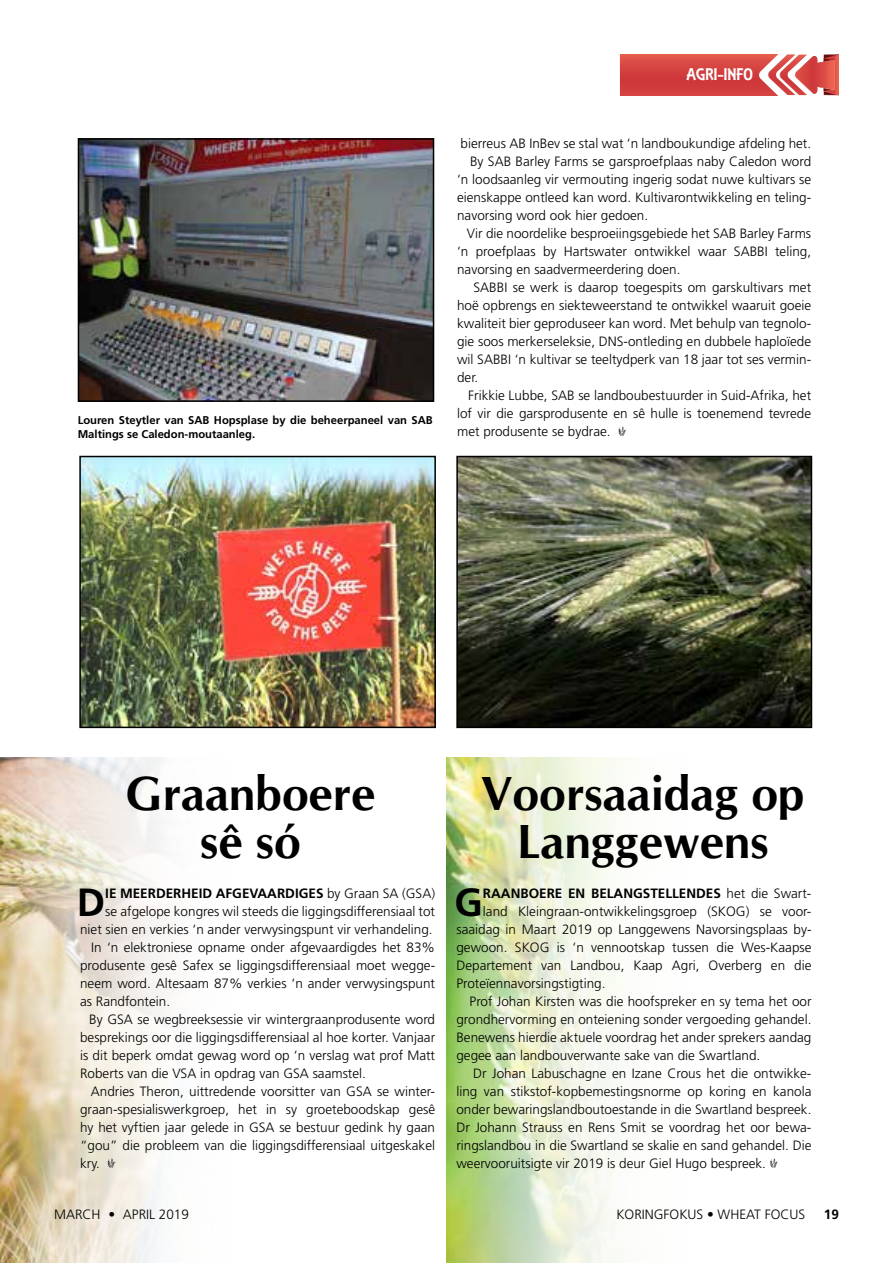
<style>
.page{position:relative;width:893px;height:1263px;background:#fff}
.page>*{position:absolute;margin:0;border:0;box-sizing:border-box;transform-origin:0 0}
.t1{font:700 48px/48px "CG Omega";color:#000;text-align:center}
.t2{font:700 39.3px "Frutiger LT Std";color:#000}
.t3{font:18px "ARESSENCE";color:#fff}
.t4{font:300 13.5px "Frutiger LT Std";color:#000}
.t5{font:700 13.5px "Frutiger LT Std";color:#000}
.t6{font:700 11.25px/14.2px "Frutiger LT Std";color:#000}
.s1{font-weight:300}
</style>
<div class="page">
<img style="left:0;top:758px;width:164px;height:505px">
<img style="left:446px;top:758px;width:172px;height:505px">
<svg style="left:620px;top:54px;width:219px;height:42px;background:#d95956"></svg>
<img style="left:81px;top:141px;width:350px;height:258px">
<div style="left:78px;top:138px;width:356px;height:264px;border:2px solid #000"></div>
<svg style="left:618px;top:426px;width:9px;height:10px"></svg>
<svg style="left:770px;top:1158px;width:8px;height:10px"></svg>
<svg style="left:107px;top:1157px;width:9px;height:11px"></svg>
<img style="left:82px;top:459px;width:351px;height:266px">
<div style="left:79px;top:456px;width:357px;height:272px;border:2px solid #000"></div>
<img style="left:459px;top:459px;width:350px;height:266px">
<div style="left:456px;top:456px;width:356px;height:272px;border:2px solid #000"></div>
<p class="t6" style="left:78px;top:413px;width:357px">Louren Steytler van SAB Hopsplase by die beheerpaneel van SAB<br>Maltings se Caledon-moutaanleg.</p>
<h3 class="t3" style="left:686px;top:64px;width:68px">AGRI-INFO</h3>
<p class="t4" style="left:460px;top:136px;width:352px">bierreus AB InBev se stal wat ‘n landboukundige afdeling het.</p>
<p class="t4" style="left:470px;top:154px;width:343px">By SAB Barley Farms se garsproefplaas naby Caledon word</p>
<p class="t4" style="left:457px;top:172px;width:356px">‘n loodsaanleg vir vermouting ingerig sodat nuwe kultivars se</p>
<p class="t4" style="left:457px;top:190px;width:356px">eienskappe ontleed kan word. Kultivarontwikkeling en teling-</p>
<p class="t4" style="left:457px;top:208px;width:193px">navorsing word ook hier gedoen.</p>
<p class="t4" style="left:467px;top:226px;width:346px">Vir die noordelike besproeiingsgebiede het SAB Barley Farms</p>
<p class="t4" style="left:457px;top:244px;width:356px">‘n proefplaas by Hartswater ontwikkel waar SABBI teling,</p>
<p class="t4" style="left:457px;top:262px;width:225px">navorsing en saadvermeerdering doen.</p>
<p class="t4" style="left:474px;top:280px;width:339px">SABBI se werk is daarop toegespits om garskultivars met</p>
<p class="t4" style="left:457px;top:298px;width:356px">hoë opbrengs en siekteweerstand te ontwikkel waaruit goeie</p>
<p class="t4" style="left:457px;top:316px;width:356px">kwaliteit bier geproduseer kan word. Met behulp van tegnolo-</p>
<p class="t4" style="left:457px;top:334px;width:356px">gie soos merkerseleksie, DNS-ontleding en dubbele haploïede</p>
<p class="t4" style="left:457px;top:352px;width:356px">wil SABBI ‘n kultivar se teeltydperk van 18 jaar tot ses vermin-</p>
<p class="t4" style="left:457px;top:370px;width:23px">der.</p>
<p class="t4" style="left:468px;top:388px;width:344px">Frikkie Lubbe, SAB se landboubestuurder in Suid-Afrika, het</p>
<p class="t4" style="left:457px;top:406px;width:356px">lof vir die garsprodusente en sê hulle is toenemend tevrede</p>
<p class="t4" style="left:457px;top:424px;width:155px">met produsente se bydrae.</p>
<h1 class="t1" style="left:125px;top:770px;width:251px">Graanboere sê só</h1>
<h2 class="t2" style="left:77px;top:879px;width:30px">D</h2>
<p class="t5" style="left:105px;top:885px;width:331px">IE MEERDERHEID AFGEVAARDIGES <span class="s1">by Graan SA (GSA)</span></p>
<p class="t4" style="left:105px;top:904px;width:331px">se afgelope kongres wil steeds die liggingsdifferensiaal tot</p>
<p class="t4" style="left:80px;top:922px;width:354px">niet sien en verkies ‘n ander verwysingspunt vir verhandeling.</p>
<p class="t4" style="left:91px;top:940px;width:346px">In ‘n elektroniese opname onder afgevaardigdes het 83%</p>
<p class="t4" style="left:80px;top:958px;width:357px">produsente gesê Safex se liggingsdifferensiaal moet wegge-</p>
<p class="t4" style="left:80px;top:976px;width:357px">neem word. Altesaam 87% verkies ‘n ander verwysingspunt</p>
<p class="t4" style="left:80px;top:994px;width:92px">as Randfontein.</p>
<p class="t4" style="left:89px;top:1012px;width:347px">By GSA se wegbreeksessie vir wintergraanprodusente word</p>
<p class="t4" style="left:80px;top:1030px;width:357px">besprekings oor die liggingsdifferensiaal al hoe korter. Vanjaar</p>
<p class="t4" style="left:80px;top:1048px;width:357px">is dit beperk omdat gewag word op ‘n verslag wat prof Matt</p>
<p class="t4" style="left:80px;top:1066px;width:287px">Roberts van die VSA in opdrag van GSA saamstel.</p>
<p class="t4" style="left:91px;top:1084px;width:346px">Andries Theron, uittredende voorsitter van GSA se winter-</p>
<p class="t4" style="left:80px;top:1102px;width:357px">graan-spesialiswerkgroep, het in sy groeteboodskap gesê</p>
<p class="t4" style="left:80px;top:1120px;width:356px">hy het vyftien jaar gelede in GSA se bestuur gedink hy gaan</p>
<p class="t4" style="left:80px;top:1138px;width:357px">“gou” die probleem van die liggingsdifferensiaal uitgeskakel</p>
<p class="t4" style="left:80px;top:1156px;width:21px">kry.</p>
<h1 class="t1" style="left:481px;top:770px;width:325px">Voorsaaidag op<br>Langgewens</h1>
<h2 class="t2" style="left:455px;top:879px;width:30px">G</h2>
<p class="t5" style="left:483px;top:885px;width:330px">RAANBOERE EN BELANGSTELLENDES <span class="s1">het die Swart-</span></p>
<p class="t4" style="left:483px;top:904px;width:330px">land Kleingraan-ontwikkelingsgroep (SKOG) se voor-</p>
<p class="t4" style="left:456px;top:922px;width:357px">saaidag in Maart 2019 op Langgewens Navorsingsplaas by-</p>
<p class="t4" style="left:456px;top:940px;width:357px">gewoon. SKOG is ‘n vennootskap tussen die Wes-Kaapse</p>
<p class="t4" style="left:456px;top:958px;width:357px">Departement van Landbou, Kaap Agri, Overberg en die</p>
<p class="t4" style="left:456px;top:976px;width:151px">Proteïennavorsingstigting.</p>
<p class="t4" style="left:470px;top:994px;width:343px">Prof Johan Kirsten was die hoofspreker en sy tema het oor</p>
<p class="t4" style="left:456px;top:1012px;width:357px">grondhervorming en onteiening sonder vergoeding gehandel.</p>
<p class="t4" style="left:456px;top:1030px;width:357px">Benewens hierdie aktuele voordrag het ander sprekers aandag</p>
<p class="t4" style="left:456px;top:1048px;width:305px">gegee aan landbouverwante sake van die Swartland.</p>
<p class="t4" style="left:473px;top:1066px;width:340px">Dr Johan Labuschagne en Izane Crous het die ontwikke-</p>
<p class="t4" style="left:456px;top:1084px;width:357px">ling van stikstof-kopbemestingsnorme op koring en kanola</p>
<p class="t4" style="left:456px;top:1102px;width:357px">onder bewaringslandboutoestande in die Swartland bespreek.</p>
<p class="t4" style="left:456px;top:1120px;width:357px">Dr Johann Strauss en Rens Smit se voordrag het oor bewa-</p>
<p class="t4" style="left:456px;top:1138px;width:357px">ringslandbou in die Swartland se skalie en sand gehandel. Die</p>
<p class="t4" style="left:456px;top:1156px;width:311px">weervooruitsigte vir 2019 is deur Giel Hugo bespreek.</p>
<p class="t4" style="left:54px;top:1207px;width:136px">MARCH • APRIL 2019</p>
<p class="t4" style="left:616px;top:1207px;width:190px">KORINGFOKUS • WHEAT FOCUS</p>
<p class="t5" style="left:824px;top:1206px;width:17px">19</p>
</div>
